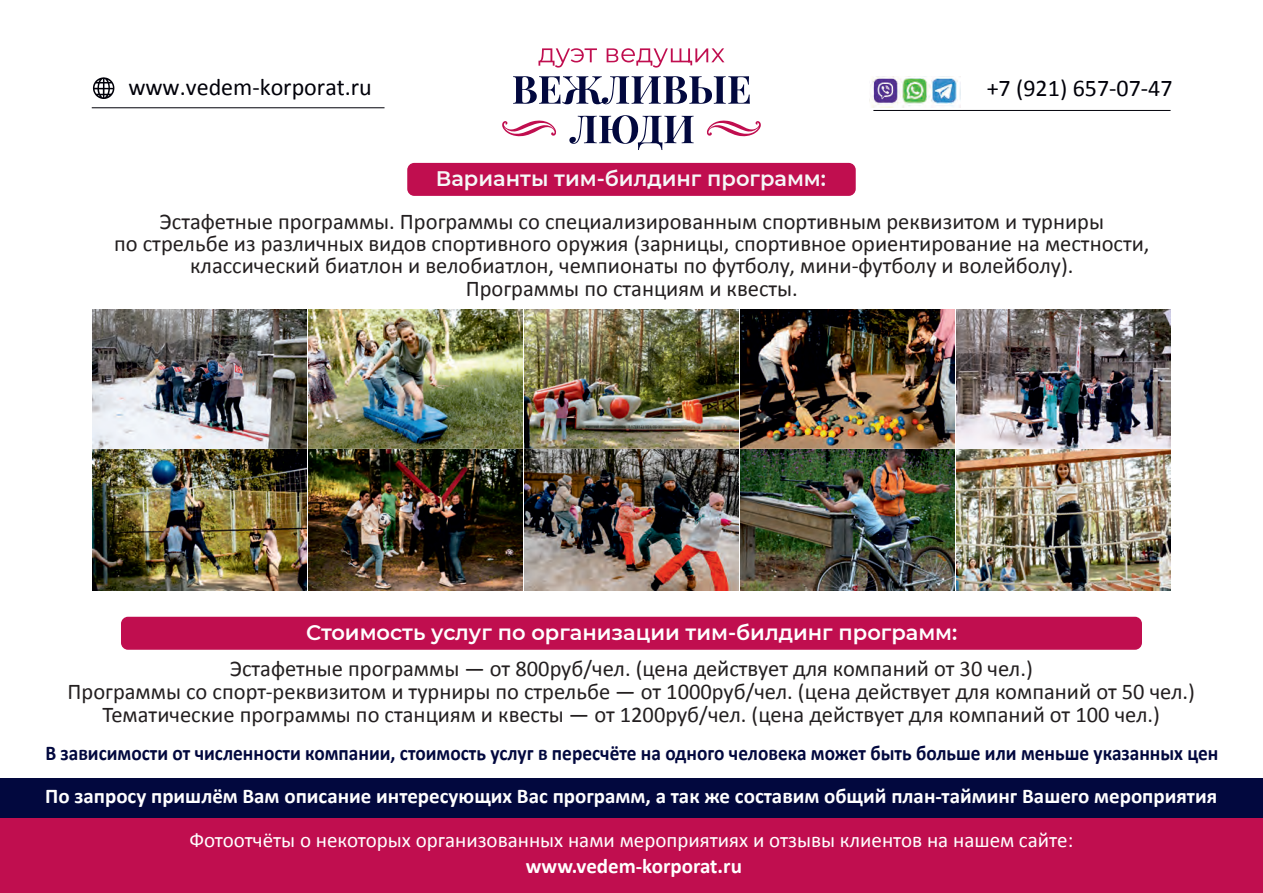
<style>
.page{position:relative;width:1263px;height:893px;background:#fff}
.page>*{position:absolute;margin:0;border:0;box-sizing:border-box;transform-origin:0 0}
.t1{font:24px "Calibri";color:#000009}
.t2{font:22.5px/22.4px "Calibri";color:#231f20;text-align:center}
.t3{font:700 21px "Calibri";color:#fff}
.t4{font:700 21px "Calibri";color:#02083e;scale:.92 1}
.t5{font:21px "Calibri";color:#fff}
.t6{font:600 21px "Montserrat";color:#fff}
.t7{font:600 21px "Montserrat";color:#f6f8f8}
</style>
<div class="page">
<div style="left:0;top:778px;width:1263px;height:115px;background:#c00e4f"></div>
<div style="left:0;top:778px;width:1263px;height:40px;background:#02083e"></div>
<div style="left:407px;top:163px;width:449px;height:33px;background:#c00e4f;border-radius:7px"></div>
<div style="left:121px;top:617px;width:1021px;height:33px;background:#c00e4f;border-radius:7px"></div>
<svg style="left:707px;top:120px;width:54px;height:16px"></svg>
<svg style="left:502px;top:120px;width:54px;height:16px"></svg>
<svg style="left:538px;top:48px;width:186px;height:20px"></svg>
<svg style="left:513px;top:76px;width:237px;height:28px"></svg>
<svg style="left:569px;top:115px;width:125px;height:35px"></svg>
<img style="left:869px;top:76px;width:91px;height:31px">
<hr style="left:873px;top:110px;width:297px;height:1px;background:#000009">
<img style="left:93px;top:309px;width:428px;height:280px">
<div style="left:307px;top:308px;width:217px;height:143px;border:2px solid #fff"></div>
<img style="left:525px;top:309px;width:427px;height:280px">
<div style="left:955px;top:308px;width:217px;height:143px;border:2px solid #fff"></div>
<img style="left:956px;top:309px;width:214px;height:280px">
<div style="left:307px;top:449px;width:217px;height:143px;border:2px solid #fff"></div>
<div style="left:955px;top:449px;width:217px;height:143px;border:2px solid #fff"></div>
<div style="left:523px;top:449px;width:217px;height:143px;border:2px solid #fff"></div>
<div style="left:739px;top:308px;width:216px;height:143px;border:2px solid #fff"></div>
<div style="left:739px;top:449px;width:216px;height:143px;border:2px solid #fff"></div>
<svg style="left:93px;top:77px;width:21px;height:22px"></svg>
<hr style="left:92px;top:107px;width:292px;height:1px;background:#000009">
<p class="t1" style="left:128px;top:72px;width:245px">www.vedem-korporat.ru</p>
<p class="t1" style="left:987px;top:73px;width:187px">+7 (921) 657-07-47</p>
<p class="t7" style="left:436px;top:163px;width:392px">Варианты тим-билдинг программ:</p>
<p class="t2" style="left:114px;top:210px;width:1037px">Эстафетные программы. Программы со специализированным спортивным реквизитом и турниры<br>по стрельбе из различных видов спортивного оружия (зарницы, спортивное ориентирование на местности, классический биатлон и велобиатлон, чемпионаты по футболу, мини-футболу и волейболу).<br>Программы по станциям и квесты.</p>
<p class="t6" style="left:306px;top:618px;width:653px">Стоимость услуг по организации тим-билдинг программ:</p>
<p class="t2" style="left:68px;top:657px;width:1129px;line-height:23.2px">Эстафетные программы — от 800руб/чел. (цена действует для компаний от 30 чел.)<br>Программы со спорт-реквизитом и турниры по стрельбе — от 1000руб/чел. (цена действует для компаний от 50 чел.)<br>Тематические программы по станциям и квесты — от 1200руб/чел. (цена действует для компаний от 100 чел.)</p>
<p class="t4" style="left:45px;top:740px;width:1277px">В зависимости от численности компании, стоимость услуг в пересчёте на одного человека может быть больше или меньше указанных цен</p>
<p class="t3" style="left:45px;top:783px;width:1173px">По запросу пришлём Вам описание интересующих Вас программ, а так же составим общий план-тайминг Вашего мероприятия</p>
<p class="t5" style="left:189px;top:827px;width:885px">Фотоотчёты о некоторых организованных нами мероприятиях и отзывы клиентов на нашем сайте:</p>
<p class="t3" style="left:526px;top:852px;width:218px">www.vedem-korporat.ru</p>
</div>
